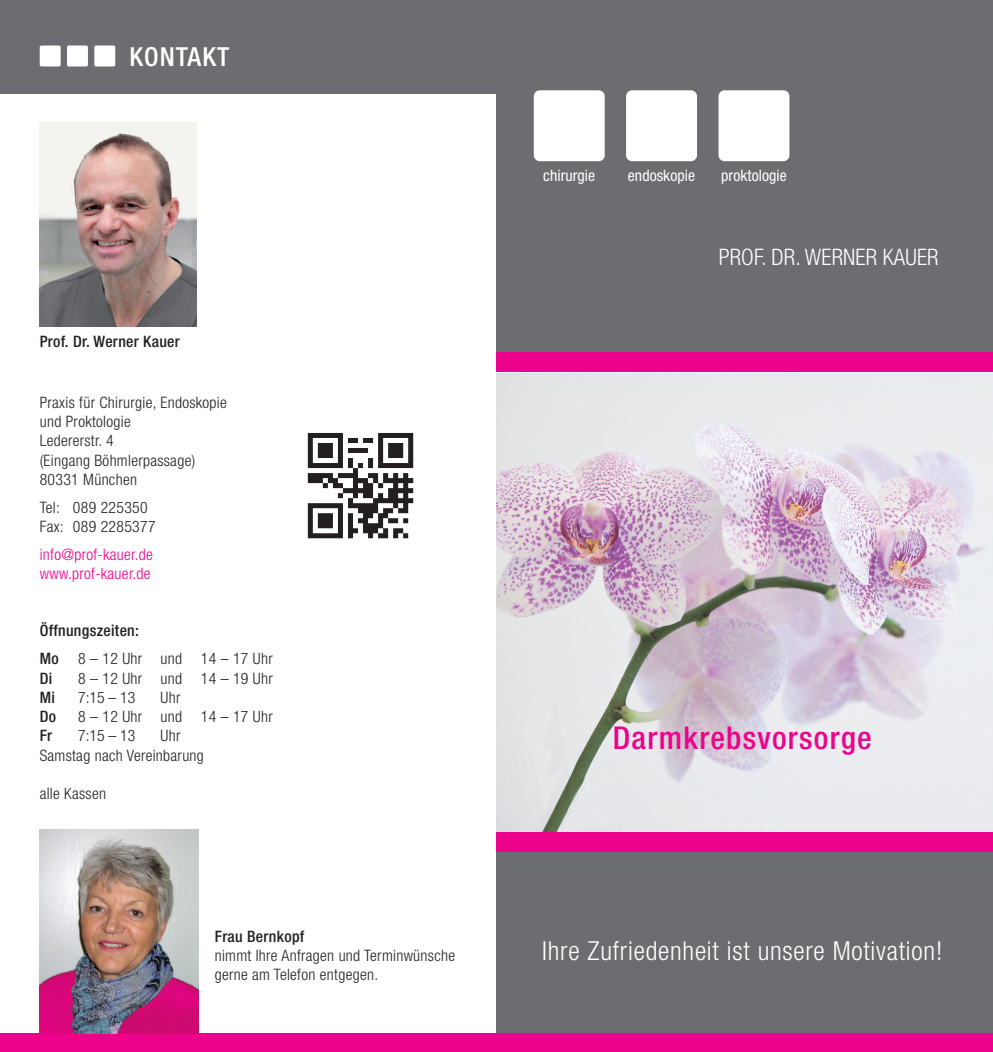
<style>
.page{position:relative;width:993px;height:1052px;background:#fff}
.page>*{position:absolute;margin:0;border:0;box-sizing:border-box;transform-origin:0 0}
.t1{font:500 condensed 31.5px "Helvetica Neue";letter-spacing:.04em;color:#ed028c}
.t2{font:300 condensed 26.25px "Helvetica Neue";letter-spacing:.03em;color:#fff}
.t3{font:500 condensed 26.25px "Helvetica Neue";letter-spacing:.04em;color:#fff}
.t4{font:300 condensed 22.75px "Helvetica Neue";letter-spacing:.005em;color:#fff}
.t5{font:300 condensed 15.75px/19.2px "Helvetica Neue";letter-spacing:.02em;color:#231f20}
.t6{font:500 condensed 15.75px "Helvetica Neue";letter-spacing:.02em;color:#231f20}
.t7{font:300 condensed 15.75px/19.2px "Helvetica Neue";letter-spacing:.02em;color:#ed028c}
.t8{font:condensed 15.75px "Helvetica Neue";letter-spacing:.005em;color:#fff}
.s1{font-weight:500}
</style>
<div class="page">
<div style="left:496px;top:0;width:496px;height:352px;background:#6c6d70"></div>
<div style="left:496px;top:852px;width:496px;height:200px;background:#6c6d70"></div>
<div style="left:533px;top:90px;width:71px;height:71px;background:#fff;border-radius:6px"></div>
<div style="left:718px;top:90px;width:71px;height:71px;background:#fff;border-radius:6px"></div>
<div style="left:626px;top:90px;width:70px;height:71px;background:#fff;border-radius:6px"></div>
<img style="left:496px;top:374px;width:496px;height:458px">
<div style="left:496px;top:352px;width:496px;height:20px;background:#ed028c"></div>
<div style="left:496px;top:832px;width:496px;height:20px;background:#ed028c"></div>
<div style="left:0;top:1033px;width:992px;height:19px;background:#ed028c"></div>
<div style="left:0;top:0;width:496px;height:93px;background:#6c6d70"></div>
<img style="left:40px;top:829px;width:158px;height:204px">
<svg style="left:308px;top:433px;width:105px;height:105px"></svg>
<img style="left:40px;top:123px;width:156px;height:203px">
<div style="left:40px;top:46px;width:21px;height:20px;background:#fff;border-radius:2px"></div>
<div style="left:94px;top:46px;width:21px;height:20px;background:#fff;border-radius:2px"></div>
<div style="left:67px;top:46px;width:21px;height:20px;background:#fff;border-radius:2px"></div>
<h2 class="t3" style="left:129px;top:41px;width:101px">KONTAKT</h2>
<p class="t6" style="left:40px;top:332px;width:142px">Prof. Dr. Werner Kauer</p>
<p class="t5" style="left:40px;top:392px;width:188px">Praxis für Chirurgie, Endoskopie und Proktologie<br>Ledererstr. 4<br>(Eingang Böhmlerpassage)<br>80331 München</p>
<p class="t5" style="left:40px;top:497px;width:117px">Tel: 089 225350<br>Fax: 089 2285377</p>
<p class="t7" style="left:40px;top:545px;width:115px">info@prof-kauer.de www.prof-kauer.de</p>
<p class="t5" style="left:40px;top:616px;width:234px;line-height:28px"><span class="s1">Öffnungszeiten:<br>Mo</span> 8 – 12 Uhr und 14 – 17 Uhr</p>
<p class="t6" style="left:40px;top:668px;width:14px">Di</p>
<p class="t5" style="left:78px;top:668px;width:196px">8 – 12 Uhr und 14 – 19 Uhr</p>
<p class="t6" style="left:40px;top:688px;width:17px">Mi</p>
<p class="t5" style="left:78px;top:687px;width:59px">7:15 – 13</p>
<p class="t5" style="left:160px;top:687px;width:21px">Uhr</p>
<p class="t6" style="left:40px;top:707px;width:18px">Do</p>
<p class="t5" style="left:78px;top:707px;width:196px">8 – 12 Uhr und 14 – 17 Uhr</p>
<p class="t6" style="left:40px;top:726px;width:14px">Fr</p>
<p class="t5" style="left:78px;top:726px;width:59px">7:15 – 13</p>
<p class="t5" style="left:40px;top:726px;width:166px;text-indent:121px">Uhr<br>Samstag nach Vereinbarung</p>
<p class="t5" style="left:40px;top:784px;width:68px">alle Kassen</p>
<p class="t6" style="left:215px;top:926px;width:91px">Frau Bernkopf</p>
<p class="t5" style="left:215px;top:945px;width:242px">nimmt Ihre Anfragen und Terminwünsche gerne am Telefon entgegen.</p>
<p class="t8" style="left:543px;top:166px;width:53px">chirurgie</p>
<p class="t8" style="left:627px;top:166px;width:69px">endoskopie</p>
<p class="t8" style="left:721px;top:166px;width:67px">proktologie</p>
<h3 class="t4" style="left:718px;top:243px;width:221px">PROF. DR. WERNER KAUER</h3>
<h1 class="t1" style="left:612px;top:718px;width:260px">Darmkrebsvorsorge</h1>
<h2 class="t2" style="left:542px;top:935px;width:401px">Ihre Zufriedenheit ist unsere Motivation!</h2>
</div>
